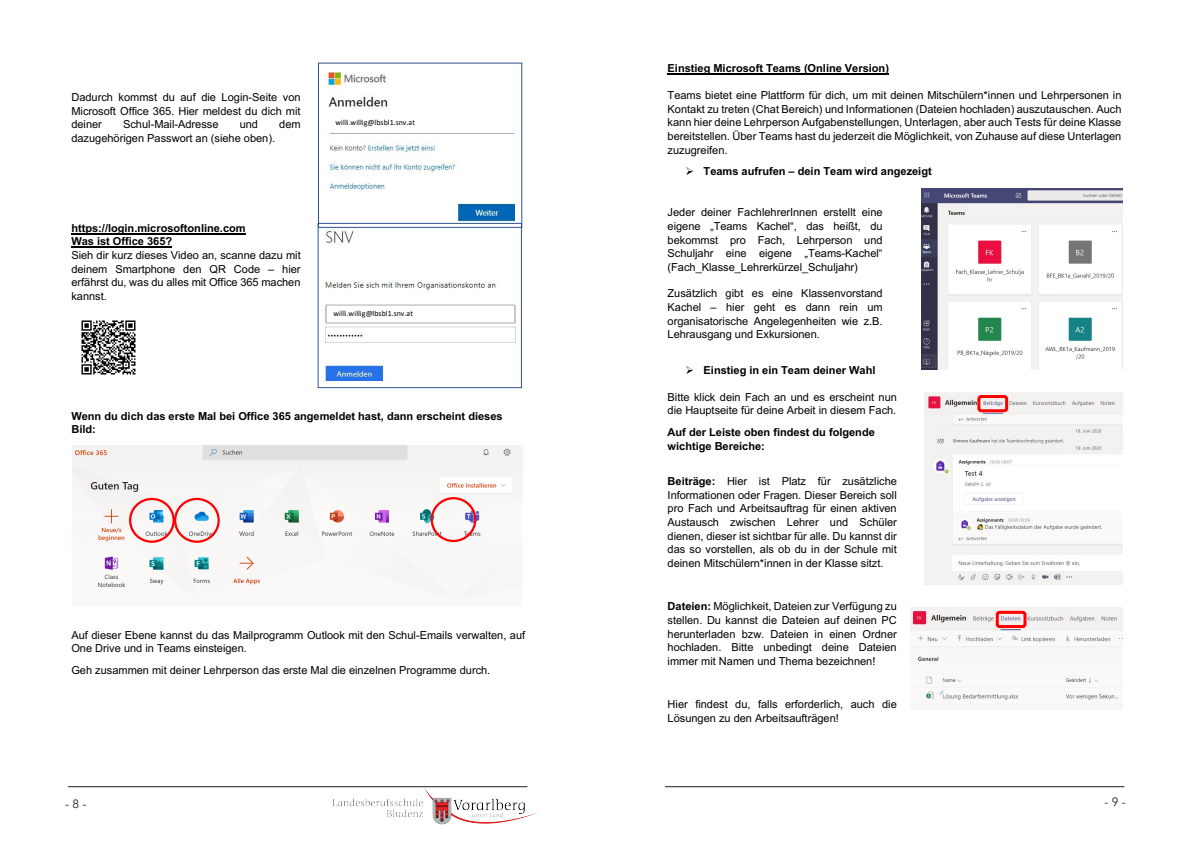
<style>
.page{position:relative;width:1191px;height:842px;background:#fff}
.page>*{position:absolute;margin:0;border:0;box-sizing:border-box;transform-origin:0 0}
.t1{font:12px "Avenir";color:#231f20}
.t2{font:11px/13.7px "Arial";color:#000;text-align:justify}
.t3{font:700 11px/13.7px "Arial";color:#000}
.t4{font:7.9px "Calibri";letter-spacing:.01em;color:#000}
.s1{font-weight:700}
</style>
<div class="page">
<hr style="left:68px;top:786px;width:459px;height:1px;background:#231f20">
<hr style="left:665px;top:786px;width:459px;height:1px;background:#231f20">
<img style="left:332px;top:786px;width:207px;height:38px">
<hr style="left:71px;top:233px;width:175px;height:1px;background:#000">
<hr style="left:71px;top:247px;width:101px;height:1px;background:#000">
<img style="left:72px;top:446px;width:450px;height:153px">
<div style="left:129px;top:498px;width:46px;height:45px;border:2px solid #f00;border-radius:50%"></div>
<div style="left:174px;top:498px;width:46px;height:45px;border:2px solid #f00;border-radius:50%"></div>
<div style="left:430px;top:497px;width:46px;height:45px;border:2px solid #f00;border-radius:50%"></div>
<img style="left:81px;top:320px;width:55px;height:55px">
<img style="left:326px;top:72px;width:189px;height:150px">
<div style="left:318px;top:63px;width:204px;height:165px;border:1px solid #2f528f"></div>
<div style="left:328px;top:114px;width:128px;height:18px;background:#fff"></div>
<img style="left:324px;top:228px;width:191px;height:152px">
<div style="left:318px;top:223px;width:204px;height:165px;border:1px solid #2f528f"></div>
<div style="left:326px;top:305px;width:189px;height:18px;background:#fff"></div>
<div style="left:326px;top:305px;width:189px;height:18px;border:1px solid #afabab"></div>
<img style="left:921px;top:189px;width:201px;height:180px">
<img style="left:924px;top:392px;width:198px;height:192px">
<img style="left:910px;top:607px;width:212px;height:99px">
<hr style="left:667px;top:73px;width:222px;height:1px;background:#000">
<div style="left:995px;top:611px;width:31px;height:17px;border:3px solid #f00;border-radius:2px"></div>
<div style="left:977px;top:395px;width:31px;height:17px;border:3px solid #f00;border-radius:2px"></div>
<p class="t2" style="left:71px;top:90px;width:231px">Dadurch kommst du auf die Login-Seite von Microsoft Office 365. Hier meldest du dich mit deiner</p>
<p class="t2" style="left:123px;top:118px;width:97px">Schul-Mail-Adresse</p>
<p class="t2" style="left:240px;top:118px;width:20px">und</p>
<p class="t2" style="left:279px;top:118px;width:23px">dem</p>
<p class="t2" style="left:71px;top:131px;width:205px">dazugehörigen Passwort an (siehe oben).</p>
<p class="t2" style="left:71px;top:221px;width:231px;text-align:left"><span class="s1">https://login.microsoftonline.com<br>Was ist Office 365?<br></span>Sieh dir kurz dieses Video an, scanne dazu mit deinem Smartphone den QR Code – hier erfährst du, was du alles mit Office 365 machen kannst.</p>
<p class="t4" style="left:335px;top:117px;width:81px">willi.willig@lbsbl1.snv.at</p>
<p class="t4" style="left:333px;top:308px;width:81px">willi.willig@lbsbl1.snv.at</p>
<p class="t3" style="left:71px;top:409px;width:433px">Wenn du dich das erste Mal bei Office 365 angemeldet hast, dann erscheint dieses<br>Bild:</p>
<p class="t2" style="left:71px;top:628px;width:455px">Auf dieser Ebene kannst du das Mailprogramm Outlook mit den Schul-Emails verwalten, auf<br>One Drive und in Teams einsteigen.</p>
<p class="t2" style="left:71px;top:663px;width:420px">Geh zusammen mit deiner Lehrperson das erste Mal die einzelnen Programme durch.</p>
<p class="t3" style="left:667px;top:61px;width:223px">Einstieg Microsoft Teams (Online Version)</p>
<p class="t2" style="left:667px;top:89px;width:455px">Teams bietet eine Plattform für dich, um mit deinen Mitschülern*innen und Lehrpersonen in Kontakt zu treten (Chat Bereich) und Informationen (Dateien hochladen) auszutauschen. Auch kann hier deine Lehrperson Aufgabenstellungen, Unterlagen, aber auch Tests für deine Klasse bereitstellen. Über Teams hast du jederzeit die Möglichkeit, von Zuhause auf diese Unterlagen zuzugreifen.</p>
<p class="t3" style="left:685px;top:165px;width:248px">➢ Teams aufrufen – dein Team wird angezeigt</p>
<p class="t2" style="left:667px;top:206px;width:216px">Jeder deiner FachlehrerInnen erstellt eine eigene „Teams Kachel“, das heißt, du bekommst pro Fach, Lehrperson und Schuljahr eine eigene „Teams-Kachel“ (Fach_Klasse_Lehrerkürzel_Schuljahr)</p>
<p class="t2" style="left:667px;top:286px;width:217px">Zusätzlich gibt es eine Klassenvorstand Kachel – hier geht es dann rein um organisatorische Angelegenheiten wie z.B.<br>Lehrausgang und Exkursionen.</p>
<p class="t3" style="left:685px;top:363px;width:191px">➢ Einstieg in ein Team deiner Wahl</p>
<p class="t2" style="left:667px;top:390px;width:231px">Bitte klick dein Fach an und es erscheint nun die Hauptseite für deine Arbeit in diesem Fach.</p>
<p class="t3" style="left:667px;top:426px;width:209px;line-height:13.4px">Auf der Leiste oben findest du folgende wichtige Bereiche:</p>
<p class="t2" style="left:667px;top:474px;width:231px"><span class="s1">Beiträge:</span> Hier ist Platz für zusätzliche Informationen oder Fragen. Dieser Bereich soll pro Fach und Arbeitsauftrag für einen aktiven Austausch zwischen Lehrer und Schüler dienen, dieser ist sichtbar für alle. Du kannst dir das so vorstellen, als ob du in der Schule mit deinen Mitschülern*innen in der Klasse sitzt.</p>
<p class="t2" style="left:667px;top:599px;width:231px"><span class="s1">Dateien:</span> Möglichkeit, Dateien zur Verfügung zu stellen. Du kannst die Dateien auf deinen PC herunterladen bzw. Dateien in einen Ordner hochladen. Bitte unbedingt deine Dateien immer mit Namen und Thema bezeichnen!</p>
<p class="t2" style="left:667px;top:697px;width:231px">Hier findest du, falls erforderlich, auch die<br>Lösungen zu den Arbeitsaufträgen!</p>
<p class="t1" style="left:65px;top:797px;width:23px">- 8 -</p>
<p class="t1" style="left:1104px;top:794px;width:23px">- 9 -</p>
</div>
